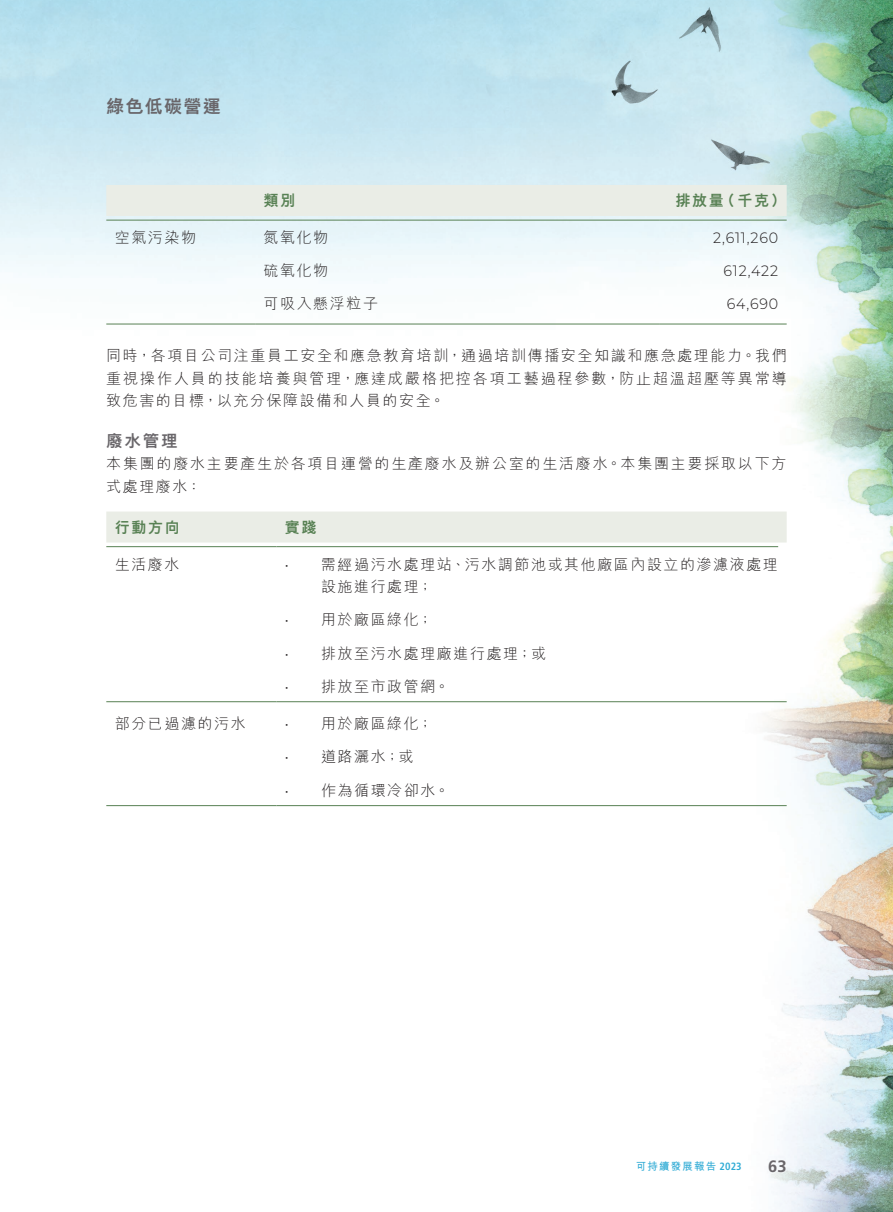
<style>
.page{position:relative;width:893px;height:1212px;background:#fff}
.page>*{position:absolute;margin:0;border:0;box-sizing:border-box;transform-origin:0 0}
.t1{font:800 18px "M Hei HK";letter-spacing:.07em;color:#69666a}
.t2{font:800 16.5px "M Hei HK";color:#69666a}
.t3{font:700 16.5px "Frutiger LT Std";color:#69666a}
.t4{font:300 15px/22.5px "M Hei HK";letter-spacing:.105em;color:#231f20}
.t5{font:300 15px "Montserrat";letter-spacing:.055em;color:#231f20;scale:.95 1}
.t6{font:800 15px "M Hei HK";letter-spacing:.11em;color:#588154}
.t7{font:700 10.5px "M Hei HK";letter-spacing:.115em;color:#30abd5}
.s1{font-family:"Montserrat"}
.s2{font-family:"Frutiger LT Std";font-stretch:condensed}
</style>
<div class="page">
<img style="left:0;top:0;width:893px;height:1212px">
<div style="left:766px;top:1158px;width:22px;height:16px;background:#f8fbfc"></div>
<div style="left:106px;top:185px;width:681px;height:31px;background:#eaede6"></div>
<hr style="left:106px;top:220px;width:149px;height:1px;background:#588154">
<hr style="left:255px;top:220px;width:404px;height:1px;background:#588154">
<hr style="left:659px;top:220px;width:128px;height:1px;background:#588154">
<hr style="left:106px;top:324px;width:149px;height:1px;background:#588154">
<hr style="left:255px;top:324px;width:404px;height:1px;background:#588154">
<hr style="left:659px;top:324px;width:128px;height:1px;background:#588154">
<div style="left:106px;top:511px;width:681px;height:31px;background:#eaede6"></div>
<hr style="left:106px;top:546px;width:170px;height:1px;background:#588154">
<hr style="left:276px;top:546px;width:502px;height:1px;background:#588154">
<hr style="left:106px;top:701px;width:170px;height:1px;background:#588154">
<hr style="left:276px;top:701px;width:511px;height:1px;background:#588154">
<hr style="left:106px;top:805px;width:170px;height:1px;background:#588154">
<hr style="left:276px;top:805px;width:511px;height:1px;background:#588154">
<p class="t1" style="left:106px;top:97px;width:116px">綠色低碳營運</p>
<p class="t6" style="left:264px;top:193px;width:33px">類別</p>
<p class="t6" style="left:675px;top:193px;width:112px">排放量（千克）</p>
<p class="t4" style="left:115px;top:226px;width:83px">空氣污染物</p>
<p class="t4" style="left:264px;top:226px;width:66px">氮氧化物</p>
<p class="t5" style="left:713px;top:228px;width:70px">2,611,260</p>
<p class="t4" style="left:264px;top:259px;width:66px">硫氧化物</p>
<p class="t5" style="left:723px;top:261px;width:59px">612,422</p>
<p class="t4" style="left:264px;top:292px;width:116px">可吸入懸浮粒子</p>
<p class="t5" style="left:727px;top:294px;width:56px">64,690</p>
<p class="t4" style="left:106px;top:344px;width:682px;text-align:justify">同時，各項目公司注重員工安全和應急教育培訓，通過培訓傳播安全知識和應急處理能力。我們重視操作人員的技能培養與管理，應達成嚴格把控各項工藝過程參數，防止超溫超壓等異常導致危害的目標，以充分保障設備和人員的安全。</p>
<p class="t2" style="left:106px;top:432px;width:73px">廢水管理</p>
<p class="t4" style="left:106px;top:452px;width:682px">本集團的廢水主要產生於各項目運營的生產廢水及辦公室的生活廢水。本集團主要採取以下方式處理廢水：</p>
<p class="t6" style="left:115px;top:520px;width:66px">行動方向</p>
<p class="t6" style="left:285px;top:520px;width:33px">實踐</p>
<p class="t4" style="left:115px;top:553px;width:66px">生活廢水</p>
<p class="t4" style="left:321px;top:553px;width:458px;text-indent:-36px"><span class="s1">•</span> 需經過污水處理站、污水調節池或其他廠區內設立的滲濾液處理設施進行處理；</p>
<p class="t4" style="left:285px;top:608px;width:149px"><span class="s1">•</span> 用於廠區綠化；</p>
<p class="t4" style="left:285px;top:641px;width:263px"><span class="s1">•</span> 排放至污水處理廠進行處理；或</p>
<p class="t4" style="left:285px;top:675px;width:166px"><span class="s1">•</span> 排放至市政管網。</p>
<p class="t4" style="left:115px;top:712px;width:132px">部分已過濾的污水</p>
<p class="t4" style="left:285px;top:712px;width:149px"><span class="s1">•</span> 用於廠區綠化；</p>
<p class="t4" style="left:285px;top:745px;width:130px"><span class="s1">•</span> 道路灑水；或</p>
<p class="t4" style="left:285px;top:778px;width:166px"><span class="s1">•</span> 作為循環冷卻水。</p>
<p class="t7" style="left:636px;top:1159px;width:108px">可持續發展報告 <span class="s2">2023</span></p>
<p class="t3" style="left:768px;top:1156px;width:20px">63</p>
</div>
